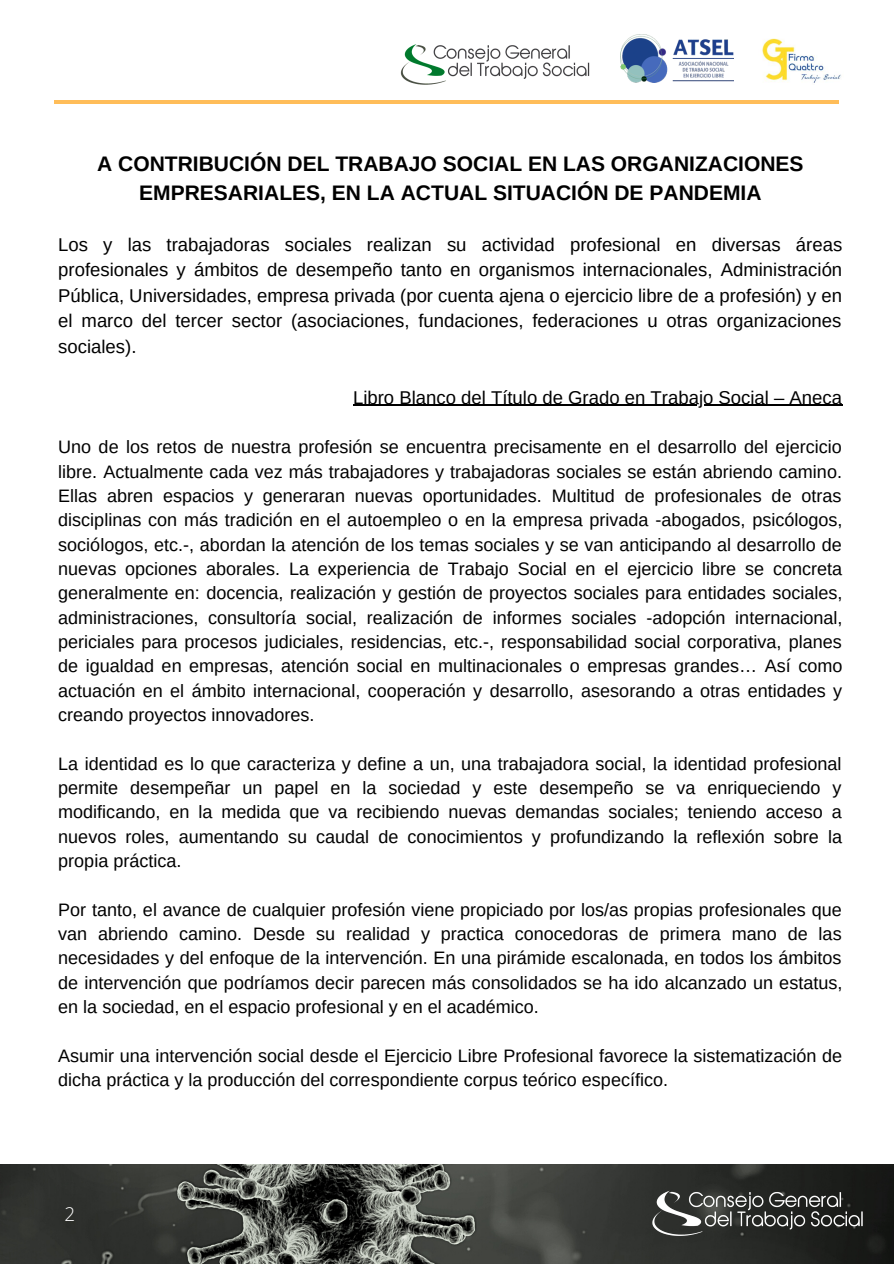
<style>
.page{position:relative;width:894px;height:1264px;background:#fff}
.page>*{position:absolute;margin:0;border:0;box-sizing:border-box;transform-origin:0 0}
.t1{font:700 21px/29px "Arimo";color:#000;text-align:center}
.t2{font:300 18.9px "Open Sans";color:#fff}
.t3{font:18.45px/25.5px "Arimo";color:#000;text-align:justify}
.t4{font:18px/24.3px "Arimo";color:#000;text-align:justify}
</style>
<div class="page">
<hr style="left:55px;top:100px;width:783px;height:3px;background:#ffbd59">
<img style="left:0;top:1164px;width:582px;height:99px">
<img style="left:582px;top:1164px;width:311px;height:99px">
<img style="left:400px;top:44px;width:190px;height:41px">
<hr style="left:353px;top:405px;width:489px;height:1px;background:#000">
<img style="left:762px;top:38px;width:79px;height:45px">
<img style="left:620px;top:35px;width:113px;height:47px">
<p class="t1" style="left:97px;top:149px;width:707px">A CONTRIBUCIÓN DEL TRABAJO SOCIAL EN LAS ORGANIZACIONES<br>EMPRESARIALES, EN LA ACTUAL SITUACIÓN DE PANDEMIA</p>
<p class="t3" style="left:58px;top:231px;width:785px">Los y las trabajadoras sociales realizan su actividad profesional en diversas áreas profesionales y ámbitos de desempeño tanto en organismos internacionales, Administración Pública, Universidades, empresa privada (por cuenta ajena o ejercicio libre de a profesión) y en el marco del tercer sector (asociaciones, fundaciones, federaciones u otras organizaciones sociales).</p>
<p class="t3" style="left:353px;top:384px;width:490px">Libro Blanco del Título de Grado en Trabajo Social – Aneca</p>
<p class="t4" style="left:58px;top:435px;width:785px">Uno de los retos de nuestra profesión se encuentra precisamente en el desarrollo del ejercicio libre. Actualmente cada vez más trabajadores y trabajadoras sociales se están abriendo camino.<br>Ellas abren espacios y generaran nuevas oportunidades. Multitud de profesionales de otras disciplinas con más tradición en el autoempleo o en la empresa privada -abogados, psicólogos, sociólogos, etc.-, abordan la atención de los temas sociales y se van anticipando al desarrollo de nuevas opciones aborales. La experiencia de Trabajo Social en el ejercicio libre se concreta generalmente en: docencia, realización y gestión de proyectos sociales para entidades sociales, administraciones, consultoría social, realización de informes sociales -adopción internacional, periciales para procesos judiciales, residencias, etc.-, responsabilidad social corporativa, planes de igualdad en empresas, atención social en multinacionales o empresas grandes… Así como actuación en el ámbito internacional, cooperación y desarrollo, asesorando a otras entidades y creando proyectos innovadores.</p>
<p class="t4" style="left:58px;top:751px;width:785px">La identidad es lo que caracteriza y define a un, una trabajadora social, la identidad profesional permite desempeñar un papel en la sociedad y este desempeño se va enriqueciendo y modificando, en la medida que va recibiendo nuevas demandas sociales; teniendo acceso a nuevos roles, aumentando su caudal de conocimientos y profundizando la reflexión sobre la propia práctica.</p>
<p class="t4" style="left:58px;top:897px;width:785px">Por tanto, el avance de cualquier profesión viene propiciado por los/as propias profesionales que van abriendo camino. Desde su realidad y practica conocedoras de primera mano de las necesidades y del enfoque de la intervención. En una pirámide escalonada, en todos los ámbitos de intervención que podríamos decir parecen más consolidados se ha ido alcanzado un estatus, en la sociedad, en el espacio profesional y en el académico.</p>
<p class="t4" style="left:58px;top:1043px;width:785px">Asumir una intervención social desde el Ejercicio Libre Profesional favorece la sistematización de dicha práctica y la producción del correspondiente corpus teórico específico.</p>
<p class="t2" style="left:65px;top:1201px;width:12px">2</p>
</div>
